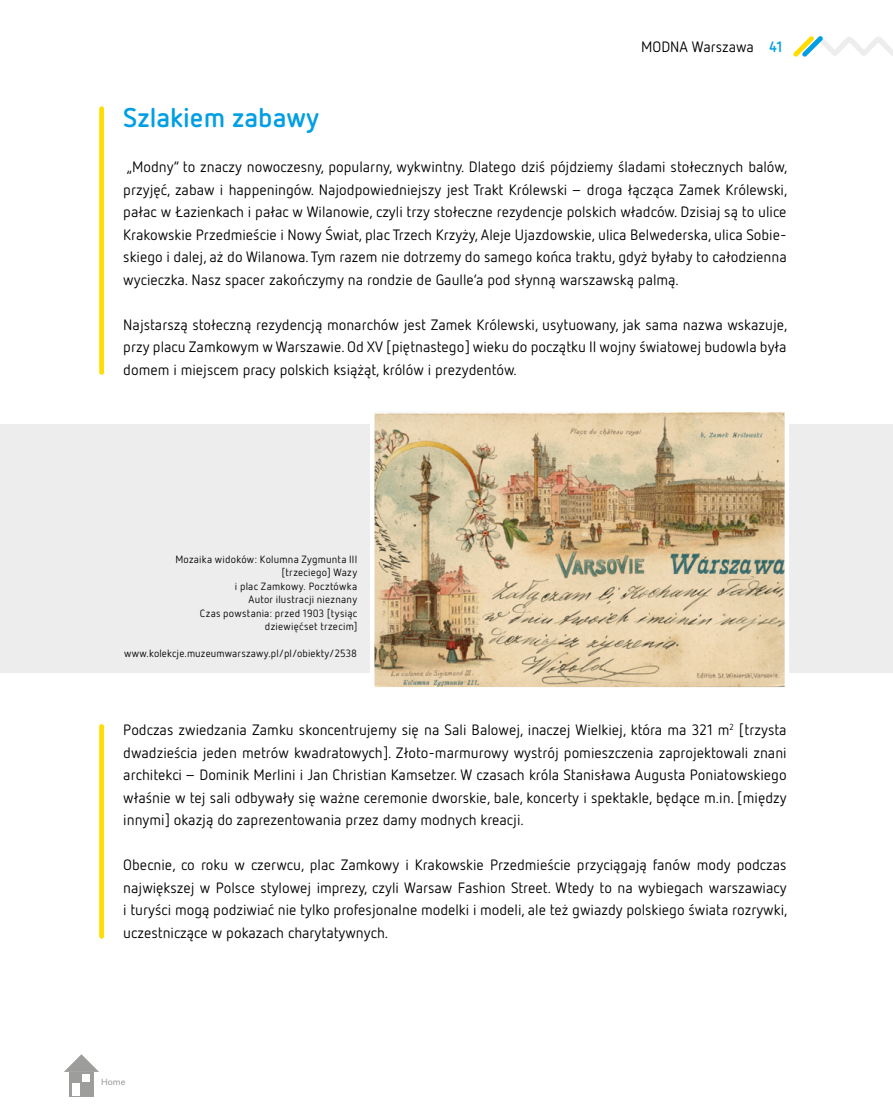
<style>
.page{position:relative;width:893px;height:1106px;background:#fff}
.page>*{position:absolute;margin:0;border:0;box-sizing:border-box;transform-origin:0 0}
.t1{font:700 27px "Netto Pro";color:#009fe3}
.t2{font:15px/22.5px "Netto Pro";color:#000;text-align:justify}
.t3{font:10.5px/13.5px "Netto Pro";letter-spacing:.02em;color:#000;text-align:right}
.t4{font:8.85px "Alergia Normal";color:#9d9d9c}
.s1{font-weight:700;color:#009fe3}
</style>
<div class="page">
<svg style="left:793px;top:36px;width:100px;height:21px"></svg>
<div style="left:69px;top:1071px;width:25px;height:25px;background:#9d9d9c"></div>
<svg style="left:65px;top:1054px;width:33px;height:17px"></svg>
<div style="left:82px;top:1074px;width:8px;height:7px;background:#fff"></div>
<div style="left:72px;top:1083px;width:8px;height:13px;background:#fff"></div>
<div style="left:99px;top:106px;width:5px;height:269px;background:#fd0;border-radius:2px"></div>
<div style="left:99px;top:724px;width:5px;height:214px;background:#fd0;border-radius:2px"></div>
<div style="left:0;top:424px;width:893px;height:249px;background:#ededed"></div>
<img style="left:375px;top:412px;width:409px;height:274px">
<div style="left:370px;top:407px;width:419px;height:284px;border:4px solid #fff"></div>
<p class="t2" style="left:641px;top:35px;width:143px">MODNA Warszawa <span class="s1">41</span></p>
<h1 class="t1" style="left:123px;top:100px;width:197px">Szlakiem zabawy</h1>
<p class="t2" style="left:123px;top:155px;width:666px">„Modny” to znaczy nowoczesny, popularny, wykwintny. Dlatego dziś pójdziemy śladami stołecznych balów, przyjęć, zabaw i happeningów. Najodpowiedniejszy jest Trakt Królewski – droga łącząca Zamek Królewski, pałac w Łazienkach i pałac w Wilanowie, czyli trzy stołeczne rezydencje polskich władców. Dzisiaj są to ulice Krakowskie Przedmieście i Nowy Świat, plac Trzech Krzyży, Aleje Ujazdowskie, ulica Belwederska, ulica Sobie&shy;skiego i dalej, aż do Wilanowa. Tym razem nie dotrzemy do samego końca traktu, gdyż byłaby to całodzienna wycieczka. Nasz spacer zakończymy na rondzie de Gaulle’a pod słynną warszawską palmą.</p>
<p class="t2" style="left:123px;top:313px;width:666px">Najstarszą stołeczną rezydencją monarchów jest Zamek Królewski, usytuowany, jak sama nazwa wskazuje, przy placu Zamkowym w Warszawie. Od XV [piętnastego] wieku do początku II wojny światowej budowla była domem i miejscem pracy polskich książąt, królów i prezydentów.</p>
<p class="t3" style="left:175px;top:552px;width:183px">Mozaika widoków: Kolumna Zygmunta III [trzeciego] Wazy<br>i plac Zamkowy. Pocztówka<br>Autor ilustracji nieznany<br>Czas powstania: przed 1903 [tysiąc dziewięćset trzecim]</p>
<p class="t3" style="left:124px;top:646px;width:235px">www.kolekcje.muzeumwarszawy.pl/pl/obiekty/2538</p>
<p class="t2" style="left:123px;top:718px;width:665px">Podczas zwiedzania Zamku skoncentrujemy się na Sali Balowej, inaczej Wielkiej, która ma 321 m<sup>2</sup> [trzysta dwadzieścia jeden metrów kwadratowych]. Złoto-marmurowy wystrój pomieszczenia zaprojektowali znani architekci – Dominik Merlini i Jan Christian Kamsetzer. W czasach króla Stanisława Augusta Poniatowskiego właśnie w tej sali odbywały się ważne ceremonie dworskie, bale, koncerty i spektakle, będące m.in. [między innymi] okazją do zaprezentowania przez damy modnych kreacji.</p>
<p class="t2" style="left:123px;top:853px;width:666px">Obecnie, co roku w czerwcu, plac Zamkowy i Krakowskie Przedmieście przyciągają fanów mody podczas największej w Polsce stylowej imprezy, czyli Warsaw Fashion Street. Wtedy to na wybiegach warszawiacy i turyści mogą podziwiać nie tylko profesjonalne modelki i modeli, ale też gwiazdy polskiego świata rozrywki, uczestniczące w pokazach charytatywnych.</p>
<p class="t4" style="left:101px;top:1074px;width:26px">Home</p>
</div>
